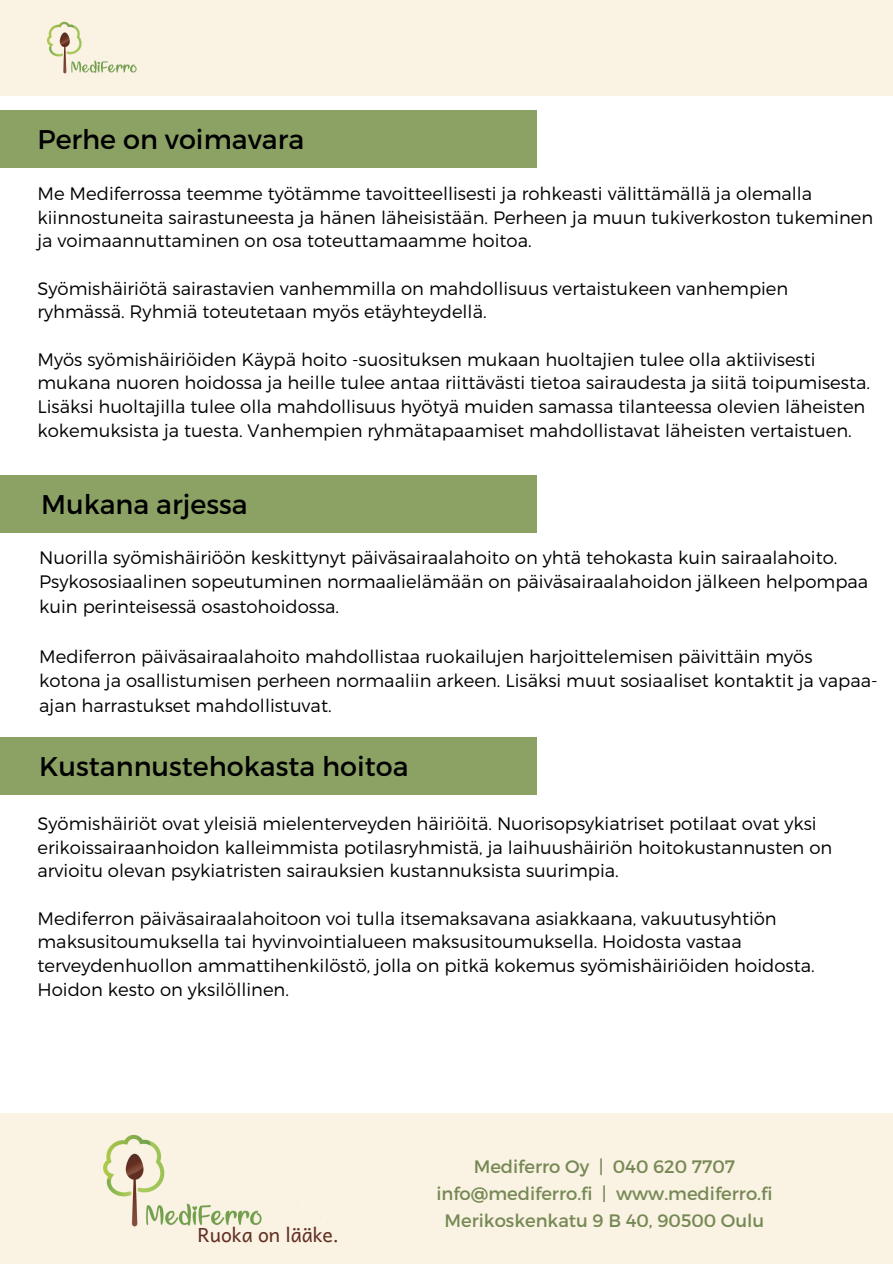
<style>
.page{position:relative;width:893px;height:1264px;background:#fff}
.page>*{position:absolute;margin:0;border:0;box-sizing:border-box;transform-origin:0 0}
.t1{font:27px "Montserrat";color:#000}
.t2{font:19.5px "Andika";color:#612f23}
.t3{font:300 18px/23.7px "Montserrat";color:#000}
.t4{font:18px "Montserrat";color:#768955}
</style>
<div class="page">
<div style="left:0;top:0;width:892px;height:96px;background:#faf2e2"></div>
<img style="left:47px;top:21px;width:90px;height:53px">
<div style="left:0;top:475px;width:536px;height:57px;background:#8ca265"></div>
<div style="left:0;top:110px;width:536px;height:58px;background:#8ca265"></div>
<div style="left:0;top:737px;width:536px;height:57px;background:#8ca265"></div>
<div style="left:0;top:1113px;width:892px;height:150px;background:#faf2e2"></div>
<img style="left:103px;top:1134px;width:197px;height:93px">
<p class="t1" style="left:37px;top:122px;width:268px">Perhe on voimavara</p>
<h1 class="t3" style="left:37px;top:181px;width:837px">Me Mediferrossa teemme työtämme tavoitteellisesti ja rohkeasti välittämällä ja olemalla kiinnostuneita sairastuneesta ja hänen läheisistään. Perheen ja muun tukiverkoston tukeminen ja voimaannuttaminen on osa toteuttamaamme hoitoa.</h1>
<p class="t3" style="left:37px;top:275px;width:752px">Syömishäiriötä sairastavien vanhemmilla on mahdollisuus vertaistukeen vanhempien ryhmässä. Ryhmiä toteutetaan myös etäyhteydellä.</p>
<p class="t3" style="left:37px;top:346px;width:834px">Myös syömishäiriöiden Käypä hoito -suosituksen mukaan huoltajien tulee olla aktiivisesti mukana nuoren hoidossa ja heille tulee antaa riittävästi tietoa sairaudesta ja siitä toipumisesta.<br>Lisäksi huoltajilla tulee olla mahdollisuus hyötyä muiden samassa tilanteessa olevien läheisten kokemuksista ja tuesta. Vanhempien ryhmätapaamiset mahdollistavat läheisten vertaistuen.</p>
<h1 class="t1" style="left:41px;top:487px;width:208px">Mukana arjessa</h1>
<p class="t3" style="left:39px;top:544px;width:830px;line-height:24.8px">Nuorilla syömishäiriöön keskittynyt päiväsairaalahoito on yhtä tehokasta kuin sairaalahoito.<br>Psykososiaalinen sopeutuminen normaalielämään on päiväsairaalahoidon jälkeen helpompaa kuin perinteisessä osastohoidossa.</p>
<p class="t3" style="left:39px;top:643px;width:840px;line-height:24.8px">Mediferron päiväsairaalahoito mahdollistaa ruokailujen harjoittelemisen päivittäin myös kotona ja osallistumisen perheen normaaliin arkeen. Lisäksi muut sosiaaliset kontaktit ja vapaa&shy;ajan harrastukset mahdollistuvat.</p>
<h1 class="t1" style="left:39px;top:749px;width:371px">Kustannustehokasta hoitoa</h1>
<p class="t3" style="left:37px;top:811px;width:796px">Syömishäiriöt ovat yleisiä mielenterveyden häiriöitä. Nuorisopsykiatriset potilaat ovat yksi erikoissairaanhoidon kalleimmista potilasryhmistä, ja laihuushäiriön hoitokustannusten on arvioitu olevan psykiatristen sairauksien kustannuksista suurimpia.</p>
<p class="t3" style="left:37px;top:905px;width:778px">Mediferron päiväsairaalahoitoon voi tulla itsemaksavana asiakkaana, vakuutusyhtiön maksusitoumuksella tai hyvinvointialueen maksusitoumuksella. Hoidosta vastaa terveydenhuollon ammattihenkilöstö, jolla on pitkä kokemus syömishäiriöiden hoidosta.<br>Hoidon kesto on yksilöllinen.</p>
<p class="t2" style="left:197px;top:1218px;width:143px">Ruoka on lääke.</p>
<p class="t4" style="left:473px;top:1154px;width:263px">Mediferro Oy | 040 620 7707</p>
<p class="t4" style="left:436px;top:1181px;width:337px">info@mediferro.fi | www.mediferro.fi</p>
<p class="t4" style="left:444px;top:1208px;width:321px">Merikoskenkatu 9 B 40, 90500 Oulu</p>
</div>
